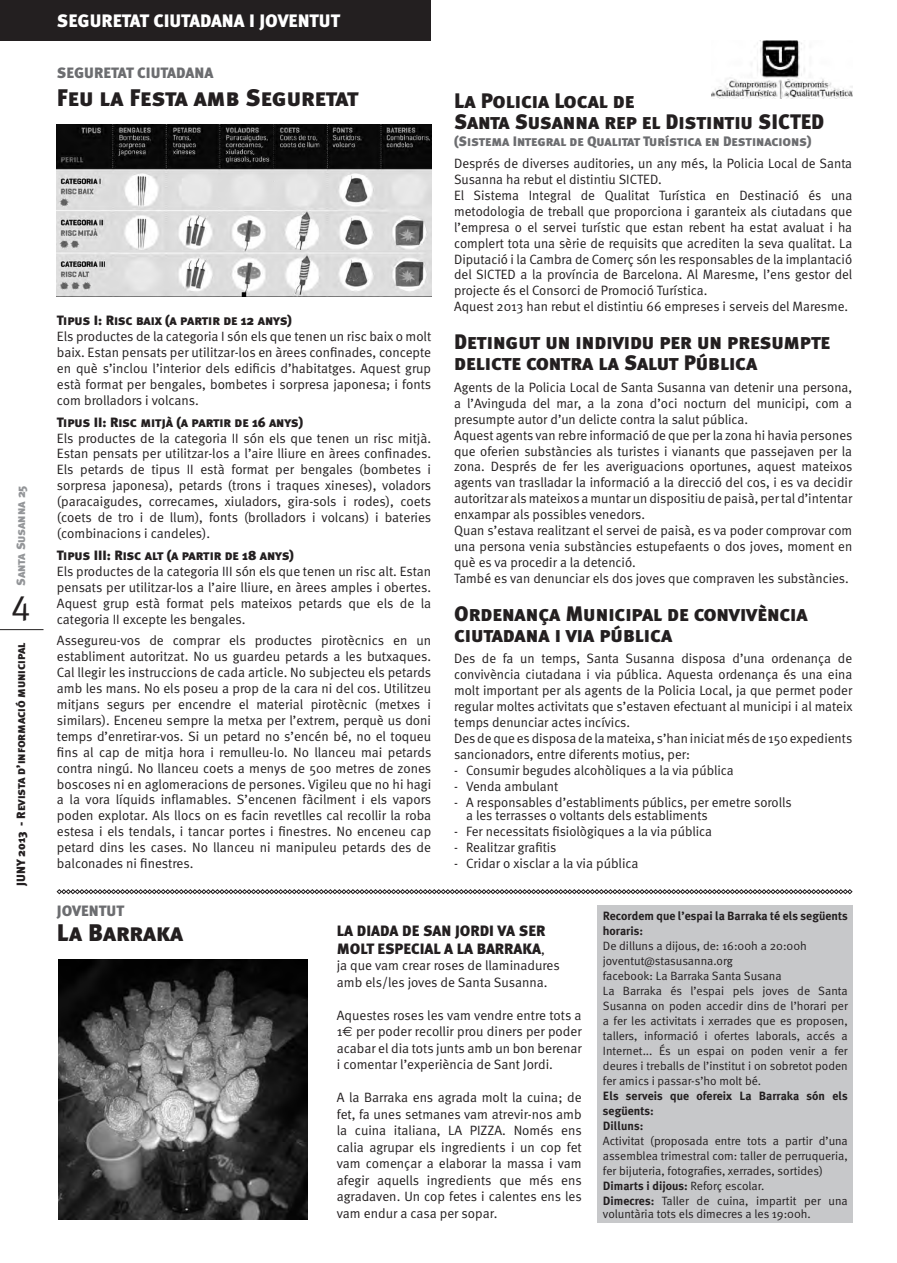
<style>
.page{position:relative;width:897px;height:1263px;background:#fff}
.page>*{position:absolute;margin:0;border:0;box-sizing:border-box;transform-origin:0 0}
.t1{font:36px "Meta Plus Normal Caps";color:#231f20}
.t2{font:24px "Meta Black Caps";color:#231f20}
.t3{font:21px/21px "Meta Black Caps";color:#231f20}
.t4{font:18px "Meta Black Caps";color:#fff}
.t5{font:15px "Meta Black Caps";color:#231f20}
.t6{font:15px "Meta Black Caps";color:#6c6d70}
.t7{font:13.65px "Meta Black Caps";letter-spacing:-.005em;color:#6c6d70}
.t8{font:13.5px/15.9px "Meta Normal";color:#231f20;text-align:justify}
.t9{font:13.5px "Meta Black Caps";letter-spacing:-.005em;color:#231f20}
.t10{font:12px/15px "Meta Normal";color:#231f20}
.t11{font:700 12px/15px "Meta Plus";color:#231f20}
.t12{font:12px "Meta Black Caps";color:#231f20}
.t13{font:12px "Meta Black Caps";letter-spacing:-.015em;color:#939598}
.s1{font-family:"Meta Normal";font-size:13.5px}
.s2{font-family:"Euro Sans"}
.s3{font-family:"Meta Normal";font-weight:400}
.s4{font-family:"Meta Plus";font-weight:700}
</style>
<div class="page">
<div style="left:596px;top:905px;width:255px;height:318px;background:#c7c8ca"></div>
<img style="left:58px;top:959px;width:249px;height:260px">
<div style="left:0;top:0;width:431px;height:41px;background:#231f20"></div>
<hr style="left:0;top:629px;width:43px;height:1px;background:#231f20">
<svg style="left:57px;top:889px;width:795px;height:5px"></svg>
<img style="left:57px;top:124px;width:374px;height:172px">
<img style="left:711px;top:41px;width:140px;height:58px">
<p class="t13" style="left:14px;top:586px;width:102px;rotate:-90deg">Santa Susanna 25</p>
<h1 class="t1" style="left:11px;top:587px;width:21px">4</h1>
<p class="t12" style="left:14px;top:886px;width:245px;rotate:-90deg">JUNY 2013 - Revista d’informació municipal</p>
<h3 class="t4" style="left:57px;top:10px;width:284px">SEGURETAT CIUTADANA I JOVENTUT</h3>
<p class="t6" style="left:57px;top:64px;width:158px">SEGURETAT CIUTADANA</p>
<h2 class="t2" style="left:57px;top:83px;width:303px">Feu la Festa amb Seguretat</h2>
<p class="t9" style="left:57px;top:312px;width:236px">Tipus I: Risc baix (a partir de 12 anys)</p>
<p class="t8" style="left:57px;top:328px;width:375px">Els productes de la categoria I són els que tenen un risc baix o molt baix. Estan pensats per utilitzar-los en àrees confinades, concepte en què s’inclou l’interior dels edificis d’habitatges. Aquest grup està format per bengales, bombetes i sorpresa japonesa; i fonts com brolladors i volcans.</p>
<p class="t9" style="left:57px;top:414px;width:248px">Tipus II: Risc mitjà (a partir de 16 anys)</p>
<p class="t8" style="left:57px;top:430px;width:375px">Els productes de la categoria II són els que tenen un risc mitjà.<br>Estan pensats per utilitzar-los a l’aire lliure en àrees confinades.<br>Els petards de tipus II està format per bengales (bombetes i sorpresa japonesa), petards (trons i traques xineses), voladors (paracaigudes, correcames, xiuladors, gira-sols i rodes), coets (coets de tro i de llum), fonts (brolladors i volcans) i bateries (combinacions i candeles).</p>
<p class="t9" style="left:57px;top:547px;width:238px">Tipus III: Risc alt (a partir de 18 anys)</p>
<p class="t8" style="left:57px;top:563px;width:375px">Els productes de la categoria III són els que tenen un risc alt. Estan pensats per utilitzar-los a l’aire lliure, en àrees amples i obertes.<br>Aquest grup està format pels mateixos petards que els de la categoria II excepte les bengales.</p>
<p class="t8" style="left:57px;top:632px;width:376px">Assegureu-vos de comprar els productes pirotècnics en un establiment autoritzat. No us guardeu petards a les butxaques.<br>Cal llegir les instruccions de cada article. No subjecteu els petards amb les mans. No els poseu a prop de la cara ni del cos. Utilitzeu mitjans segurs per encendre el material pirotècnic (metxes i similars). Enceneu sempre la metxa per l’extrem, perquè us doni temps d’enretirar-vos. Si un petard no s’encén bé, no el toqueu fins al cap de mitja hora i remulleu-lo. No llanceu mai petards contra ningú. No llanceu coets a menys de 500 metres de zones boscoses ni en aglomeracions de persones. Vigileu que no hi hagi a la vora líquids inflamables. S’encenen fàcilment i els vapors poden explotar. Als llocs on es facin revetlles cal recollir la roba estesa i els tendals, i tancar portes i finestres. No enceneu cap petard dins les cases. No llanceu ni manipuleu petards des de balconades ni finestres.</p>
<h3 class="t3" style="left:454px;top:90px;width:371px">La Policia Local de<br>Santa Susanna rep el Distintiu SICTED</h3>
<p class="t7" style="left:454px;top:133px;width:358px">(Sistema Integral de Qualitat Turística en Destinacions)</p>
<p class="t8" style="left:454px;top:155px;width:399px;text-align:left">Després de diverses auditories, un any més, la Policia Local de Santa Susanna ha rebut el distintiu SICTED.<br>El Sistema Integral de Qualitat Turística en Destinació és una metodologia de treball que proporciona i garanteix als ciutadans que l’empresa o el servei turístic que estan rebent ha estat avaluat i ha complert tota una sèrie de requisits que acrediten la seva qualitat. La Diputació i la Cambra de Comerç són les responsables de la implantació del SICTED a la província de Barcelona. Al Maresme, l’ens gestor del projecte és el Consorci de Promoció Turística.<br>Aquest 2013 han rebut el distintiu 66 empreses i serveis del Maresme.</p>
<h3 class="t3" style="left:454px;top:331px;width:377px">Detingut un individu per un presumpte delicte contra la Salut Pública</h3>
<p class="t8" style="left:454px;top:379px;width:399px;text-align:left">Agents de la Policia Local de Santa Susanna van detenir una persona, a l’Avinguda del mar, a la zona d’oci nocturn del municipi, com a presumpte autor d’un delicte contra la salut pública.<br>Aquest agents van rebre informació de que per la zona hi havia persones que oferien substàncies als turistes i vianants que passejaven per la zona. Després de fer les averiguacions oportunes, aquest mateixos agents van traslladar la informació a la direcció del cos, i es va decidir autoritzar als mateixos a muntar un dispositiu de paisà, per tal d’intentar enxampar als possibles venedors.<br>Quan s’estava realitzant el servei de paisà, es va poder comprovar com una persona venia substàncies estupefaents o dos joves, moment en què es va procedir a la detenció.<br>També es van denunciar els dos joves que compraven les substàncies.</p>
<h3 class="t3" style="left:454px;top:602px;width:355px">Ordenança Municipal de convivència ciutadana i via pública</h3>
<p class="t8" style="left:454px;top:650px;width:399px;text-align:left">Des de fa un temps, Santa Susanna disposa d’una ordenança de convivència ciutadana i via pública. Aquesta ordenança és una eina molt important per als agents de la Policia Local, ja que permet poder regular moltes activitats que s’estaven efectuant al municipi i al mateix temps denunciar actes incívics.<br>Des de que es disposa de la mateixa, s’han iniciat més de 150 expedients sancionadors, entre diferents motius, per:</p>
<p class="t8" style="left:454px;top:762px;width:281px">- Consumir begudes alcohòliques a la via pública</p>
<p class="t8" style="left:454px;top:778px;width:105px">- Venda ambulant</p>
<p class="t8" style="left:466px;top:795px;width:327px;line-height:13.5px;text-indent:-12px">- A responsables d’establiments públics, per emetre sorolls a les terrasses o voltants dels establiments</p>
<p class="t8" style="left:454px;top:823px;width:259px">- Fer necessitats fisiològiques a la via pública</p>
<p class="t8" style="left:454px;top:839px;width:104px">- Realitzar grafitis</p>
<p class="t8" style="left:454px;top:855px;width:186px">- Cridar o xisclar a la via pública</p>
<p class="t6" style="left:57px;top:901px;width:69px">JOVENTUT</p>
<h2 class="t2" style="left:57px;top:918px;width:128px">La Barraka</h2>
<p class="t5" style="left:336px;top:921px;width:30px">La diada</p>
<p class="t5" style="left:402px;top:921px;width:67px">de San Jordi</p>
<p class="t5" style="left:497px;top:921px;width:31px">va ser</p>
<p class="t5" style="left:336px;top:939px;width:11px">molt</p>
<p class="t5" style="left:377px;top:939px;width:35px">es pecial</p>
<p class="t5" style="left:444px;top:939px;width:53px">a la Barra</p>
<p class="t5" style="left:522px;top:939px;width:24px">ka<span class="s1">,</span></p>
<p class="t8" style="left:336px;top:957px;width:224px;line-height:16.5px">ja que vam crear roses de llaminadures amb els/les joves de Santa Susanna.</p>
<p class="t8" style="left:336px;top:1006px;width:246px;line-height:16.5px">Aquestes roses les vam vendre entre tots a 1<span class="s2">€</span> per poder recollir prou diners per poder acabar el dia tots junts amb un bon berenar i comentar l’experiència de Sant Jordi.</p>
<p class="t8" style="left:336px;top:1089px;width:246px;line-height:16.5px">A la Barraka ens agrada molt la cuina; de fet, fa unes setmanes vam atrevir-nos amb la cuina italiana, LA PIZZA. Només ens calia agrupar els ingredients i un cop fet vam començar a elaborar la massa i vam afegir aquells ingredients que més ens agradaven. Un cop fetes i calentes ens les vam endur a casa per sopar.</p>
<p class="t11" style="left:602px;top:908px;width:246px">Recordem que l’espai la Barraka té els següents horaris:</p>
<p class="t10" style="left:602px;top:938px;width:246px">De dilluns a dijous, de: 16:00h a 20:00h joventut@stasusanna.org<br>facebook: La Barraka Santa Susana<br>La Barraka és l’espai pels joves de Santa Susanna on poden accedir dins de l’horari per a fer les activitats i xerrades que es proposen, tallers, informació i ofertes laborals, accés a Internet... És un espai on poden venir a fer deures i treballs de l’institut i on sobretot poden fer amics i passar-s’ho molt bé.</p>
<p class="t11" style="left:602px;top:1088px;width:246px">Els serveis que ofereix La Barraka són els següents:<br>Dilluns:</p>
<p class="t10" style="left:602px;top:1133px;width:246px;text-align:justify">Activitat (proposada entre tots a partir d’una assemblea trimestral com: taller de perruqueria, fer bijuteria, fotografies, xerrades, sortides)</p>
<p class="t11" style="left:602px;top:1178px;width:163px">Dimarts i dijous: <span class="s3">Reforç escolar.</span></p>
<p class="t10" style="left:602px;top:1193px;width:246px;line-height:13.5px"><span class="s4">Dimecres:</span> Taller de cuina, impartit per una voluntària tots els dimecres a les 19:00h.</p>
</div>
